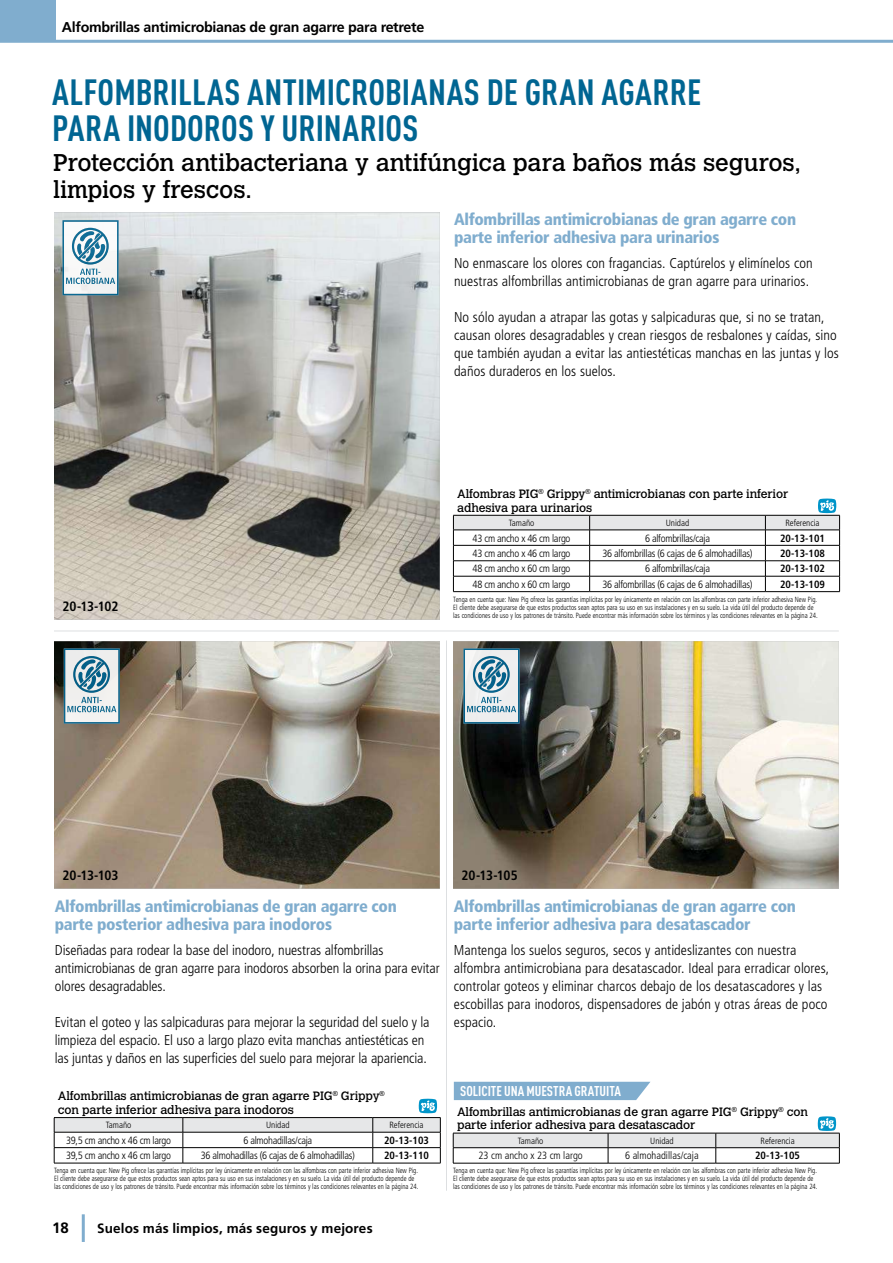
<style>
.page{position:relative;width:893px;height:1263px;background:#fff}
.page>*{position:absolute;margin:0;border:0;box-sizing:border-box;transform-origin:0 0}
.t1{font:700 condensed 36px/36px "DIN Pro";color:#006592}
.t2{font:24px/27px "Calvert MT Std";letter-spacing:-.005em;color:#000}
.t3{font:900 condensed 16.5px/18px "Frutiger";letter-spacing:-.02em;color:#80adce}
.t4{font:700 15px "Frutiger";color:#000}
.t5{font:300 condensed 14.25px/18px "Frutiger";color:#000}
.t6{font:700 14.25px "Frutiger";letter-spacing:-.02em;color:#000}
.t7{font:700 condensed 14.1px "DIN Pro";color:#fff}
.t8{font:700 13.5px "Frutiger";letter-spacing:.01em;color:#000}
.t9{font:700 condensed 13.5px "Frutiger";letter-spacing:-.015em;color:#000}
.t10{font:12px/13.5px "Calvert MT Std";letter-spacing:-.01em;color:#000}
.t11{font:300 condensed 10.5px "Frutiger";letter-spacing:-.025em;color:#000}
.t12{font:700 condensed 10.5px "Frutiger";color:#000}
.t13{font:300 condensed 10.5px "Frutiger";color:#000}
.t14{font:300 condensed 9px "Frutiger";color:#000}
.t15{font:300 condensed 7.5px/8.2px "Frutiger";color:#000;scale:.9 1}
</style>
<div class="page">
<hr style="left:0;top:40px;width:893px;height:3px;background:#80adce">
<div style="left:0;top:0;width:55px;height:40px;background:#80adce"></div>
<hr style="left:82px;top:1214px;width:3px;height:28px;background:#80adce">
<img style="left:54px;top:212px;width:386px;height:408px">
<hr style="left:54px;top:631px;width:785px;height:1px;background:#dddfe1">
<hr style="left:446px;top:640px;width:1px;height:551px;background:#dddfe1">
<img style="left:54px;top:641px;width:386px;height:247px">
<img style="left:453px;top:641px;width:386px;height:248px">
<div style="left:454px;top:1082px;width:196px;height:18px;background:#80adce"></div>
<hr style="left:765px;top:591px;width:75px;height:1px;background:#000">
<hr style="left:590px;top:591px;width:175px;height:1px;background:#000">
<hr style="left:453px;top:591px;width:137px;height:1px;background:#000">
<svg style="left:453px;top:498px;width:387px;height:93px"></svg>
<hr style="left:373px;top:1163px;width:68px;height:1px;background:#000">
<svg style="left:54px;top:1099px;width:387px;height:64px"></svg>
<hr style="left:54px;top:1163px;width:129px;height:1px;background:#000">
<hr style="left:183px;top:1163px;width:190px;height:1px;background:#000">
<hr style="left:716px;top:1163px;width:124px;height:1px;background:#000">
<svg style="left:453px;top:1116px;width:387px;height:47px"></svg>
<hr style="left:453px;top:1163px;width:155px;height:1px;background:#000">
<hr style="left:608px;top:1163px;width:108px;height:1px;background:#000">
<img style="left:63px;top:220px;width:56px;height:75px">
<img style="left:64px;top:648px;width:56px;height:76px">
<img style="left:463px;top:648px;width:57px;height:76px">
<h3 class="t6" style="left:62px;top:19px;width:364px">Alfombrillas antimicrobianas de gran agarre para retrete</h3>
<h1 class="t1" style="left:52px;top:71px;width:651px">ALFOMBRILLAS ANTIMICROBIANAS DE GRAN AGARRE<br>PARA INODOROS Y URINARIOS</h1>
<h2 class="t2" style="left:53px;top:149px;width:750px">Protección antibacteriana y antifúngica para baños más seguros, limpios y frescos.</h2>
<h3 class="t3" style="left:454px;top:210px;width:344px">Alfombrillas antimicrobianas de gran agarre con parte inferior adhesiva para urinarios</h3>
<h3 class="t5" style="left:454px;top:254px;width:360px">No enmascare los olores con fragancias. Captúrelos y elimínelos con nuestras alfombrillas antimicrobianas de gran agarre para urinarios.</h3>
<p class="t5" style="left:454px;top:308px;width:386px">No sólo ayudan a atrapar las gotas y salpicaduras que, si no se tratan, causan olores desagradables y crean riesgos de resbalones y caídas, sino que también ayudan a evitar las antiestéticas manchas en las juntas y los daños duraderos en los suelos.</p>
<h3 class="t9" style="left:63px;top:598px;width:57px">20-13-102</h3>
<h3 class="t10" style="left:457px;top:487px;width:332px">Alfombras PIG<sup>®</sup> Grippy<sup>®</sup> antimicrobianas con parte inferior adhesiva para urinarios</h3>
<p class="t14" style="left:509px;top:518px;width:27px">Tamaño</p>
<p class="t14" style="left:666px;top:518px;width:25px">Unidad</p>
<p class="t14" style="left:785px;top:518px;width:36px">Referencia</p>
<h3 class="t11" style="left:473px;top:532px;width:99px">43 cm ancho x 46 cm largo</h3>
<h3 class="t11" style="left:645px;top:532px;width:67px">6 alfombrillas/caja</h3>
<h3 class="t12" style="left:780px;top:532px;width:46px">20-13-101</h3>
<h3 class="t11" style="left:473px;top:547px;width:99px">43 cm ancho x 46 cm largo</h3>
<h3 class="t11" style="left:602px;top:547px;width:152px">36 alfombrillas (6 cajas de 6 almohadillas)</h3>
<h3 class="t12" style="left:780px;top:547px;width:46px">20-13-108</h3>
<h3 class="t11" style="left:473px;top:563px;width:99px">48 cm ancho x 60 cm largo</h3>
<h3 class="t11" style="left:645px;top:563px;width:67px">6 alfombrillas/caja</h3>
<h3 class="t12" style="left:780px;top:562px;width:46px">20-13-102</h3>
<h3 class="t11" style="left:473px;top:578px;width:99px">48 cm ancho x 60 cm largo</h3>
<h3 class="t11" style="left:602px;top:578px;width:152px">36 alfombrillas (6 cajas de 6 almohadillas)</h3>
<h3 class="t12" style="left:780px;top:578px;width:46px">20-13-109</h3>
<p class="t15" style="left:453px;top:595px;width:406px">Tenga en cuenta que: New Pig ofrece las garantías implícitas por ley únicamente en relación con las alfombras con parte inferior adhesiva New Pig.<br>El cliente debe asegurarse de que estos productos sean aptos para su uso en sus instalaciones y en su suelo. La vida útil del producto depende de las condiciones de uso y los patrones de tránsito. Puede encontrar más información sobre los términos y las condiciones relevantes en la página 24.</p>
<h3 class="t9" style="left:63px;top:867px;width:58px">20-13-103</h3>
<h3 class="t9" style="left:462px;top:867px;width:58px">20-13-105</h3>
<h3 class="t3" style="left:55px;top:897px;width:344px">Alfombrillas antimicrobianas de gran agarre con parte posterior adhesiva para inodoros</h3>
<h3 class="t5" style="left:55px;top:941px;width:386px">Diseñadas para rodear la base del inodoro, nuestras alfombrillas antimicrobianas de gran agarre para inodoros absorben la orina para evitar olores desagradables.</h3>
<h3 class="t5" style="left:55px;top:1013px;width:376px">Evitan el goteo y las salpicaduras para mejorar la seguridad del suelo y la limpieza del espacio. El uso a largo plazo evita manchas antiestéticas en las juntas y daños en las superficies del suelo para mejorar la apariencia.</h3>
<h3 class="t10" style="left:58px;top:1089px;width:328px">Alfombrillas antimicrobianas de gran agarre PIG<sup>®</sup> Grippy<sup>® </sup>con parte inferior adhesiva para inodoros</h3>
<p class="t14" style="left:106px;top:1120px;width:27px">Tamaño</p>
<p class="t14" style="left:266px;top:1120px;width:25px">Unidad</p>
<p class="t14" style="left:389px;top:1120px;width:36px">Referencia</p>
<h3 class="t11" style="left:66px;top:1134px;width:106px">39,5 cm ancho x 46 cm largo</h3>
<h3 class="t11" style="left:243px;top:1134px;width:70px">6 almohadillas/caja</h3>
<h3 class="t12" style="left:384px;top:1134px;width:46px">20-13-103</h3>
<h3 class="t11" style="left:66px;top:1150px;width:106px">39,5 cm ancho x 46 cm largo</h3>
<h3 class="t11" style="left:201px;top:1150px;width:156px">36 almohadillas (6 cajas de 6 almohadillas)</h3>
<h3 class="t12" style="left:384px;top:1149px;width:46px">20-13-110</h3>
<h3 class="t3" style="left:454px;top:897px;width:344px">Alfombrillas antimicrobianas de gran agarre con parte inferior adhesiva para desatascador</h3>
<p class="t5" style="left:454px;top:941px;width:377px">Mantenga los suelos seguros, secos y antideslizantes con nuestra alfombra antimicrobiana para desatascador. Ideal para erradicar olores, controlar goteos y eliminar charcos debajo de los desatascadores y las escobillas para inodoros, dispensadores de jabón y otras áreas de poco espacio.</p>
<h3 class="t7" style="left:460px;top:1080px;width:162px">SOLICITE UNA MUESTRA GRATUITA</h3>
<h3 class="t10" style="left:457px;top:1105px;width:352px">Alfombrillas antimicrobianas de gran agarre PIG<sup>®</sup> Grippy<sup>®</sup> con parte inferior adhesiva para desatascador</h3>
<p class="t14" style="left:518px;top:1135px;width:27px">Tamaño</p>
<p class="t14" style="left:650px;top:1135px;width:25px">Unidad</p>
<p class="t14" style="left:760px;top:1135px;width:36px">Referencia</p>
<h3 class="t13" style="left:479px;top:1150px;width:106px">23 cm ancho x 23 cm largo</h3>
<h3 class="t13" style="left:625px;top:1150px;width:75px">6 almohadillas/caja</h3>
<h3 class="t12" style="left:755px;top:1149px;width:46px">20-13-105</h3>
<p class="t15" style="left:54px;top:1166px;width:406px">Tenga en cuenta que: New Pig ofrece las garantías implícitas por ley únicamente en relación con las alfombras con parte inferior adhesiva New Pig.<br>El cliente debe asegurarse de que estos productos sean aptos para su uso en sus instalaciones y en su suelo. La vida útil del producto depende de las condiciones de uso y los patrones de tránsito. Puede encontrar más información sobre los términos y las condiciones relevantes en la página 24.</p>
<p class="t15" style="left:453px;top:1166px;width:406px">Tenga en cuenta que: New Pig ofrece las garantías implícitas por ley únicamente en relación con las alfombras con parte inferior adhesiva New Pig.<br>El cliente debe asegurarse de que estos productos sean aptos para su uso en sus instalaciones y en su suelo. La vida útil del producto depende de las condiciones de uso y los patrones de tránsito. Puede encontrar más información sobre los términos y las condiciones relevantes en la página 24.</p>
<h3 class="t4" style="left:52px;top:1218px;width:18px">18</h3>
<h3 class="t8" style="left:97px;top:1220px;width:277px">Suelos más limpios, más seguros y mejores</h3>
</div>
